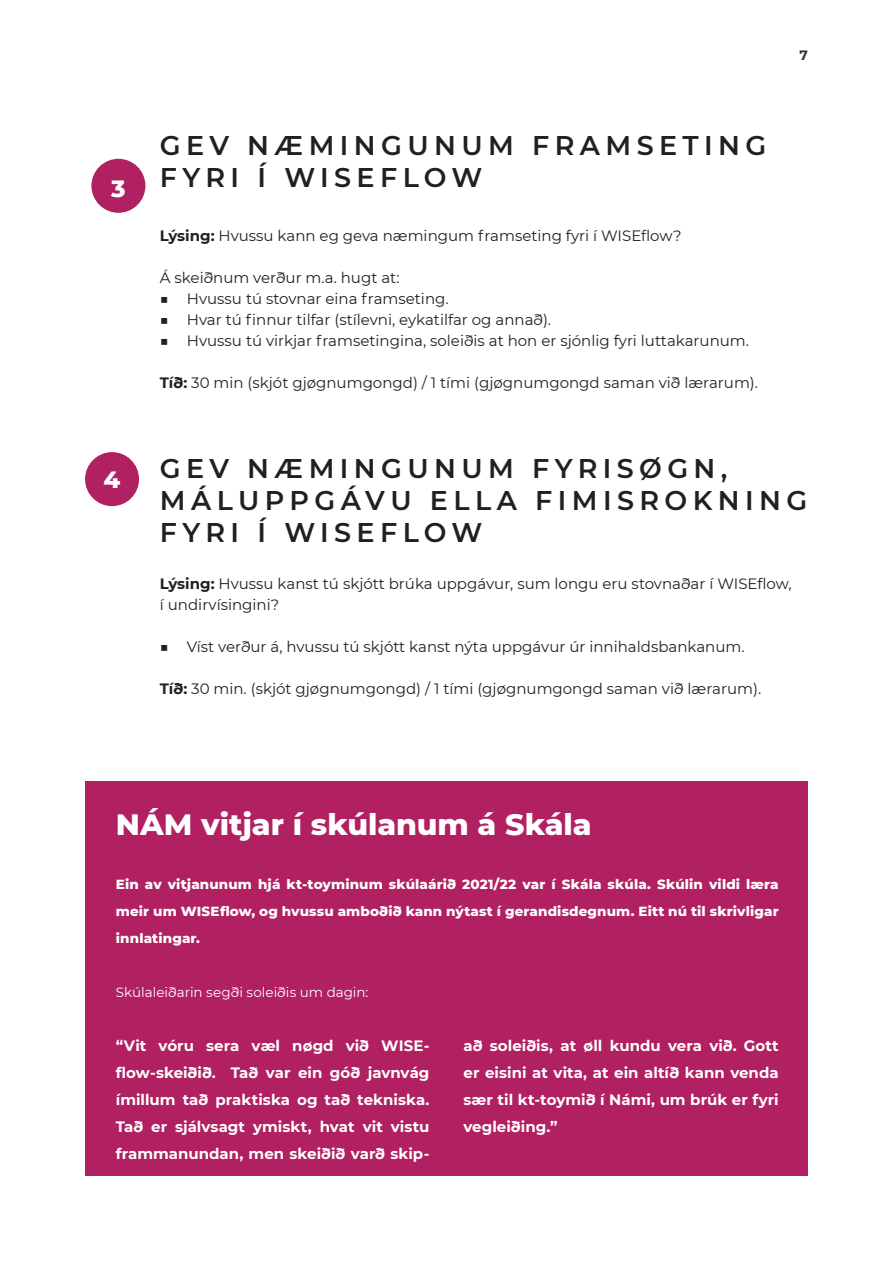
<style>
.page{position:relative;width:893px;height:1263px;background:#fff}
.page>*{position:absolute;margin:0;border:0;box-sizing:border-box;transform-origin:0 0}
.Box_03_Title_MC{font:800 30px "Montserrat";letter-spacing:-.005em;color:#fff}
.Header_-_Align_Left{font:600 27px/32.4px "Montserrat";letter-spacing:.2em;color:#231f20}
.Box_04_Number{font:800 24px "Montserrat";color:#fff}
.Body_Text{font:15px "Montserrat";color:#231f20}
.BT_White{font:700 15px/27px "Montserrat";color:#fff;text-align:justify}
.Bold_01_White{font:800 13.5px/27px "Montserrat";letter-spacing:.01em;color:#fff;text-align:justify}
.BT_White-2{font:13.5px "Montserrat";color:#fff}
.t1{font:700 13.5px "Montserrat";color:#32323f}
.s1{font-weight:700}
</style>
<div class="page">
<div style="left:85px;top:781px;width:723px;height:395px;background:#b12061"></div>
<div style="left:91px;top:159px;width:54px;height:54px;background:#b12061;border-radius:50%"></div>
<div style="left:85px;top:452px;width:54px;height:54px;background:#b12061;border-radius:50%"></div>
<p class="Box_04_Number" style="left:111px;top:171px;width:16px">3</p>
<p class="Box_04_Number" style="left:104px;top:462px;width:18px">4</p>
<p class="Header_-_Align_Left" style="left:160px;top:128px;width:608px">GEV NÆMINGUNUM FRAMSETING<br>FYRI Í WISEFLOW</p>
<p class="Body_Text" style="left:160px;top:225px;width:523px"><span class="s1">Lýsing:</span> Hvussu kann eg geva næmingum framseting fyri í WISEflow?</p>
<p class="Body_Text" style="left:160px;top:267px;width:241px">Á skeiðnum verður m.a. hugt at:</p>
<p class="Body_Text" style="left:160px;top:288px;width:290px">■ Hvussu tú stovnar eina framseting.</p>
<p class="Body_Text" style="left:160px;top:309px;width:393px">■ Hvar tú finnur tilfar (stílevni, eykatilfar og annað).</p>
<p class="Body_Text" style="left:160px;top:330px;width:591px">■ Hvussu tú virkjar framsetingina, soleiðis at hon er sjónlig fyri luttakarunum.</p>
<p class="Body_Text" style="left:160px;top:372px;width:600px"><span class="s1">Tíð:</span> 30 min (skjót gjøgnumgongd) / 1 tími (gjøgnumgongd saman við lærarum).</p>
<p class="t1" style="left:800px;top:45px;width:10px">7</p>
<p class="Header_-_Align_Left" style="left:160px;top:451px;width:649px">GEV NÆMINGUNUM FYRISØGN,<br>MÁLUPPGÁVU ELLA FIMISROKNING<br>FYRI Í WISEFLOW</p>
<p class="Body_Text" style="left:160px;top:573px;width:633px"><span class="s1">Lýsing:</span> Hvussu kanst tú skjótt brúka uppgávur, sum longu eru stovnaðar í WISEflow,</p>
<p class="Body_Text" style="left:160px;top:594px;width:121px">í undirvísingini?</p>
<p class="Body_Text" style="left:160px;top:636px;width:586px">■ Víst verður á, hvussu tú skjótt kanst nýta uppgávur úr innihaldsbankanum.</p>
<p class="Body_Text" style="left:160px;top:678px;width:603px"><span class="s1">Tíð:</span> 30 min. (skjót gjøgnumgongd) / 1 tími (gjøgnumgongd saman við lærarum).</p>
<p class="Box_03_Title_MC" style="left:116px;top:803px;width:477px">NÁM vitjar í skúlanum á Skála</p>
<p class="Bold_01_White" style="left:116px;top:870px;width:664px">Ein av vitjanunum hjá kt-toyminum skúlaárið 2021/22 var í Skála skúla. Skúlin vildi læra meir um WISEflow, og hvussu amboðið kann nýtast í gerandisdegnum. Eitt nú til skrivligar innlatingar.</p>
<p class="BT_White-2" style="left:116px;top:983px;width:254px">Skúlaleiðarin segði soleiðis um dagin:</p>
<p class="BT_White" style="left:116px;top:1032px;width:315px">“Vit vóru sera væl nøgd við WISE&shy;flow-skeiðið. Tað var ein góð javnvág ímillum tað praktiska og tað tekniska.<br>Tað er sjálvsagt ymiskt, hvat vit vistu frammanundan, men skeiðið varð skip-</p>
<p class="BT_White" style="left:463px;top:1032px;width:317px">að soleiðis, at øll kundu vera við. Gott er eisini at vita, at ein altíð kann venda sær til kt-toymið í Námi, um brúk er fyri vegleiðing.”</p>
</div>
